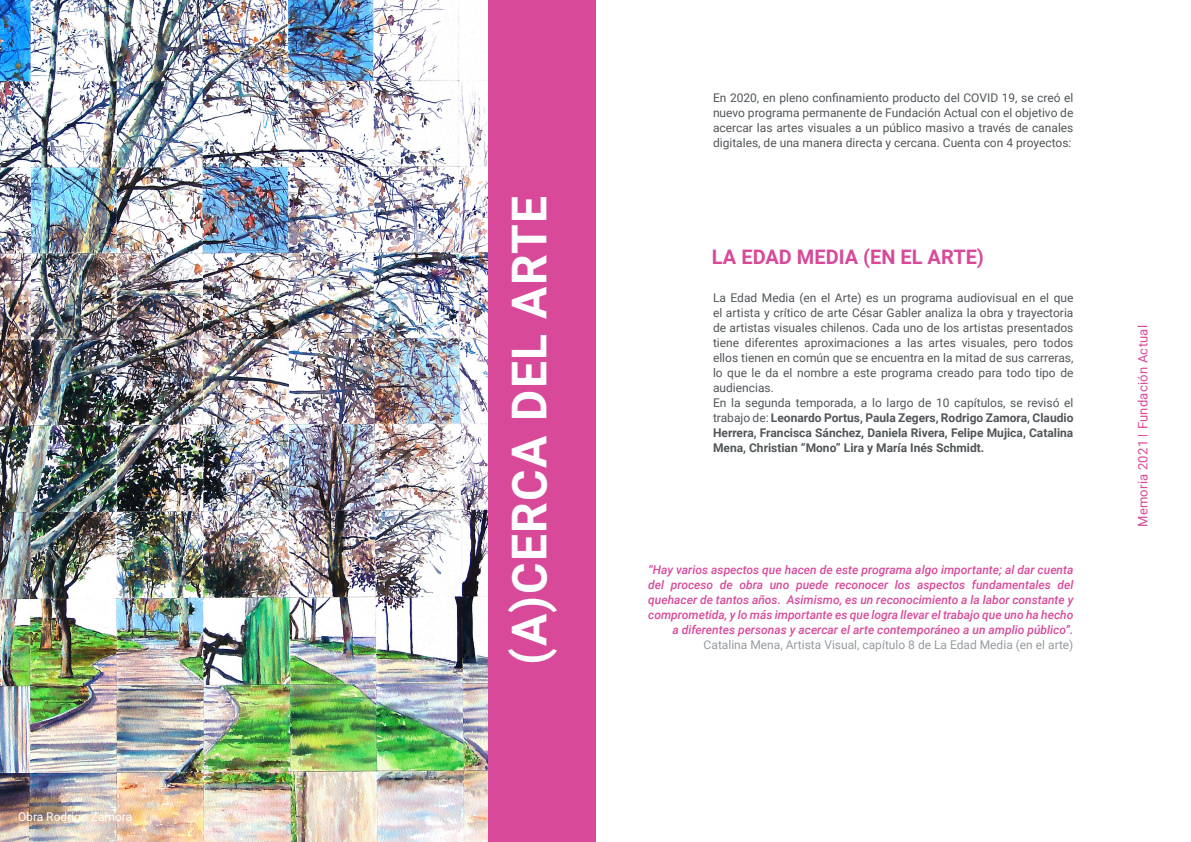
<style>
.page{position:relative;width:1191px;height:842px;background:#fff}
.page>*{position:absolute;margin:0;border:0;box-sizing:border-box;transform-origin:0 0}
.t1{font:700 48px "Roboto";letter-spacing:.03em;color:#fff}
.t2{font:700 20px "Roboto";color:#d84a99}
.t3{font:13px "Roboto";letter-spacing:.02em;color:#d84a99}
.t4{font:12px/15px "Roboto";color:#515659;text-align:justify}
.t5{font:italic 500 12px/15px "Roboto";color:#d84a99;text-align:right}
.t6{font:700 12px/15px "Roboto";color:#515659;text-align:justify}
.t7{font:12px "Roboto";color:#969b9f}
.t8{font:12px "Roboto";color:#fff}
.s1{font-weight:400}
</style>
<div class="page">
<div style="left:487px;top:0;width:108px;height:842px;background:#d84a99"></div>
<img style="left:0;top:1px;width:487px;height:841px">
<p class="t8" style="left:18px;top:809px;width:116px">Obra Rodrigo Zamora</p>
<p class="t1" style="left:496px;top:665px;width:470px;rotate:-90deg">(A)CERCA DEL ARTE</p>
<p class="t4" style="left:713px;top:90px;width:362px">En 2020, en pleno confinamiento producto del COVID 19, se creó el nuevo programa permanente de Fundación Actual con el objetivo de acercar las artes visuales a un público masivo a través de canales digitales, de una manera directa y cercana. Cuenta con 4 proyectos:</p>
<p class="t2" style="left:712px;top:242px;width:274px">LA EDAD MEDIA (EN EL ARTE)</p>
<p class="t4" style="left:713px;top:290px;width:362px">La Edad Media (en el Arte) es un programa audiovisual en el que el artista y crítico de arte César Gabler analiza la obra y trayectoria de artistas visuales chilenos. Cada uno de los artistas presentados tiene diferentes aproximaciones a las artes visuales, pero todos ellos tienen en común que se encuentra en la mitad de sus carreras, lo que le da el nombre a este programa creado para todo tipo de audiencias.</p>
<p class="t6" style="left:713px;top:395px;width:362px"><span class="s1">En la segunda temporada, a lo largo de 10 capítulos, se revisó el trabajo de:</span> Leonardo Portus, Paula Zegers, Rodrigo Zamora, Claudio Herrera, Francisca Sánchez, Daniela Rivera, Felipe Mujica, Catalina Mena, Christian “Mono” Lira y María Inés Schmidt.</p>
<p class="t5" style="left:648px;top:562px;width:427px">“Hay varios aspectos que hacen de este programa algo importante; al dar cuenta del proceso de obra uno puede reconocer los aspectos fundamentales del quehacer de tantos años. Asimismo, es un reconocimiento a la labor constante y comprometida, y lo más importante es que logra llevar el trabajo que uno ha hecho a diferentes personas y acercar el arte contemporáneo a un amplio público”.</p>
<p class="t7" style="left:703px;top:637px;width:371px">Catalina Mena, Artista Visual, capítulo 8 de La Edad Media (en el arte)</p>
<p class="t3" style="left:1133px;top:527px;width:204px;rotate:-90deg">Memoria 2021 Fundación Actual</p>
</div>
